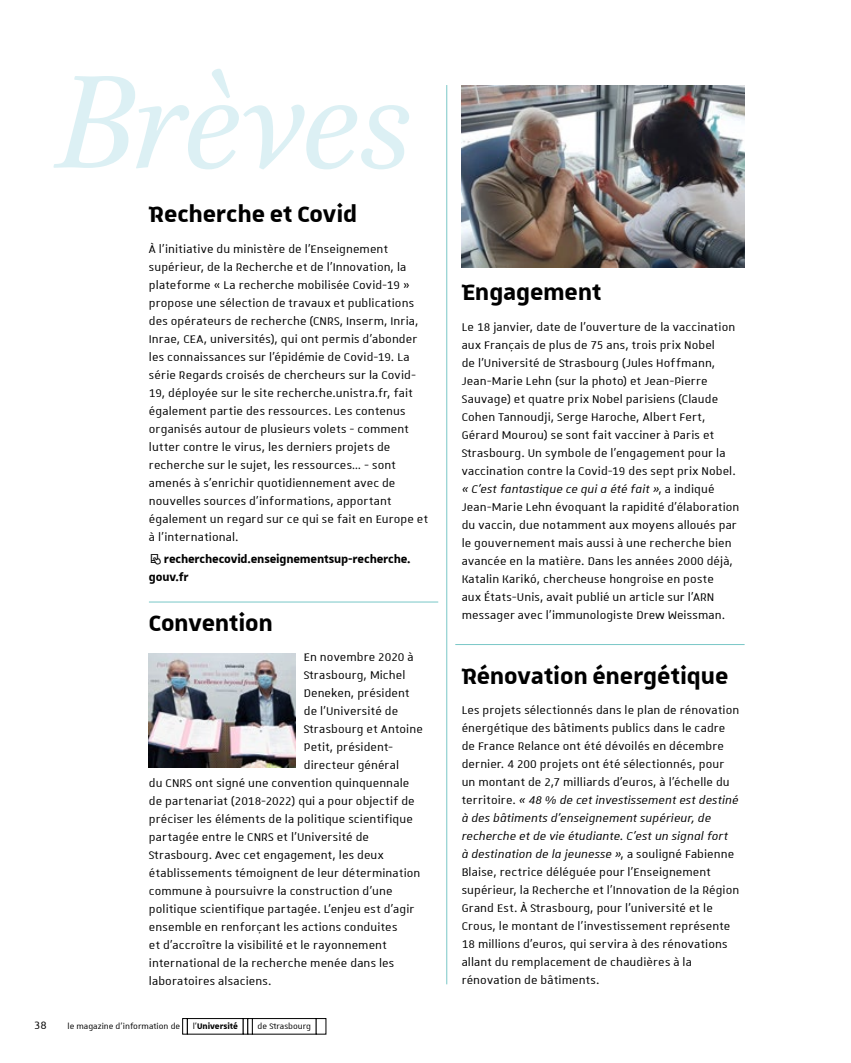
<style>
.page{position:relative;width:851px;height:1063px;background:#fff}
.page>*{position:absolute;margin:0;border:0;box-sizing:border-box;transform-origin:0 0}
.t1{font:italic 149.7px "Brill";letter-spacing:-.005em;color:#dcf0f4}
.t2{font:700 30px "Unistra D";letter-spacing:-.005em;color:#000}
.t3{font:15px/18px "Unistra B";letter-spacing:.01em;color:#000}
.t4{font:700 15px/18px "Unistra B";letter-spacing:-.01em;color:#000}
.t5{font:14.4px "Unistra A";color:#000}
.t6{font:10.8px "Unistra A";color:#000}
.t7{font:10.8px "Unistra D";color:#000}
.s1{font-family:"Unistra D"}
.s2{font-family:"Unistra D";font-weight:700}
.s3{font-style:italic}
</style>
<div class="page">
<div style="left:182px;top:1018px;width:5px;height:16px;border:1px solid #000"></div>
<div style="left:187px;top:1018px;width:56px;height:16px;border:1px solid #000"></div>
<div style="left:247px;top:1018px;width:6px;height:16px;border:1px solid #000"></div>
<div style="left:252px;top:1018px;width:64px;height:16px;border:1px solid #000"></div>
<hr style="left:446px;top:85px;width:1px;height:899px;background:#79c7c7">
<hr style="left:455px;top:644px;width:289px;height:1px;background:#79c7c7">
<hr style="left:149px;top:602px;width:289px;height:1px;background:#79c7c7">
<img style="left:149px;top:654px;width:146px;height:114px">
<img style="left:461px;top:85px;width:283px;height:183px">
<h1 class="t1" style="left:57px;top:22px;width:358px">Brèves</h1>
<h2 class="t2" style="left:149px;top:197px;width:210px">Recherche et Covid</h2>
<p class="t3" style="left:149px;top:239px;width:281px">À l’initiative du ministère de l’Enseignement supérieur, de la Recherche et de l’Innovation, la plateforme « La recherche mobilisée Covid-19 » propose une sélection de travaux et publications des opérateurs de recherche (CNRS, Inserm, Inria, Inrae, CEA, universités), qui ont permis d’abonder les connaissances sur l’épidémie de Covid-19. La série Regards croisés de chercheurs sur la Covid-19, déployée sur le site recherche.unistra.fr, fait également partie des ressources. Les contenus organisés autour de plusieurs volets - comment lutter contre le virus, les derniers projets de recherche sur le sujet, les ressources… - sont amenés à s’enrichir quotidiennement avec de nouvelles sources d’informations, apportant également un regard sur ce qui se fait en Europe et à l’international.</p>
<p class="t4" style="left:149px;top:549px;width:263px;text-indent:15px">recherchecovid.enseignementsup-recherche. gouv.fr</p>
<h2 class="t2" style="left:149px;top:606px;width:125px">Convention</h2>
<p class="t3" style="left:304px;top:648px;width:111px">En novembre 2020 à</p>
<p class="t3" style="left:304px;top:666px;width:103px">Strasbourg, Michel</p>
<p class="t3" style="left:304px;top:684px;width:107px">Deneken, président</p>
<p class="t3" style="left:304px;top:702px;width:96px">de l’Université de</p>
<p class="t3" style="left:304px;top:720px;width:120px">Strasbourg et Antoine</p>
<p class="t3" style="left:304px;top:738px;width:91px">Petit, président-</p>
<p class="t3" style="left:304px;top:756px;width:97px">directeur général</p>
<p class="t3" style="left:149px;top:774px;width:262px">du CNRS ont signé une convention quinquennale</p>
<p class="t3" style="left:149px;top:792px;width:267px">de partenariat (2018-2022) qui a pour objectif de</p>
<p class="t3" style="left:149px;top:810px;width:265px">préciser les éléments de la politique scientifique</p>
<p class="t3" style="left:149px;top:828px;width:222px">partagée entre le CNRS et l’Université de</p>
<p class="t3" style="left:149px;top:846px;width:236px">Strasbourg. Avec cet engagement, les deux</p>
<p class="t3" style="left:149px;top:864px;width:273px">établissements témoignent de leur détermination</p>
<p class="t3" style="left:149px;top:882px;width:245px">commune à poursuivre la construction d’une</p>
<p class="t3" style="left:149px;top:900px;width:267px">politique scientifique partagée. L’enjeu est d’agir</p>
<p class="t3" style="left:149px;top:918px;width:250px">ensemble en renforçant les actions conduites</p>
<p class="t3" style="left:149px;top:936px;width:239px">et d’accroître la visibilité et le rayonnement</p>
<p class="t3" style="left:149px;top:954px;width:247px">international de la recherche menée dans les</p>
<p class="t3" style="left:149px;top:972px;width:124px">laboratoires alsaciens.</p>
<p class="t5" style="left:34px;top:1018px;width:14px">38</p>
<p class="t6" style="left:67px;top:1021px;width:172px">le magazine d’information de <span class="s1">l’</span><span class="s2">Université</span></p>
<p class="t7" style="left:257px;top:1020px;width:55px">de Strasbourg</p>
<h2 class="t2" style="left:461px;top:275px;width:141px">Engagement</h2>
<p class="t3" style="left:461px;top:317px;width:279px">Le 18 janvier, date de l’ouverture de la vaccination aux Français de plus de 75 ans, trois prix Nobel<br>de l’Université de Strasbourg (Jules Hoffmann, Jean-Marie Lehn (sur la photo) et Jean-Pierre Sauvage) et quatre prix Nobel parisiens (Claude Cohen Tannoudji, Serge Haroche, Albert Fert, Gérard Mourou) se sont fait vacciner à Paris et Strasbourg. Un symbole de l’engagement pour la vaccination contre la Covid-19 des sept prix Nobel. <span class="s3">« C’est fantastique ce qui a été fait »</span>, a indiqué Jean-Marie Lehn évoquant la rapidité d’élaboration du vaccin, due notamment aux moyens alloués par le gouvernement mais aussi à une recherche bien avancée en la matière. Dans les années 2000 déjà, Katalin Karikó, chercheuse hongroise en poste<br>aux États-Unis, avait publié un article sur l’ARN messager avec l’immunologiste Drew Weissman.</p>
<h2 class="t2" style="left:461px;top:659px;width:268px">Rénovation énergétique</h2>
<p class="t3" style="left:461px;top:701px;width:279px">Les projets sélectionnés dans le plan de rénovation énergétique des bâtiments publics dans le cadre de France Relance ont été dévoilés en décembre dernier. 4 200 projets ont été sélectionnés, pour un montant de 2,7 milliards d’euros, à l’échelle du territoire. <span class="s3">« 48 % de cet investissement est destiné à des bâtiments d’enseignement supérieur, de recherche et de vie étudiante. C’est un signal fort<br>à destination de la jeunesse »</span>, a souligné Fabienne Blaise, rectrice déléguée pour l’Enseignement supérieur, la Recherche et l’Innovation de la Région Grand Est. À Strasbourg, pour l’université et le Crous, le montant de l’investissement représente 18 millions d’euros, qui servira à des rénovations allant du remplacement de chaudières à la rénovation de bâtiments.</p>
</div>
